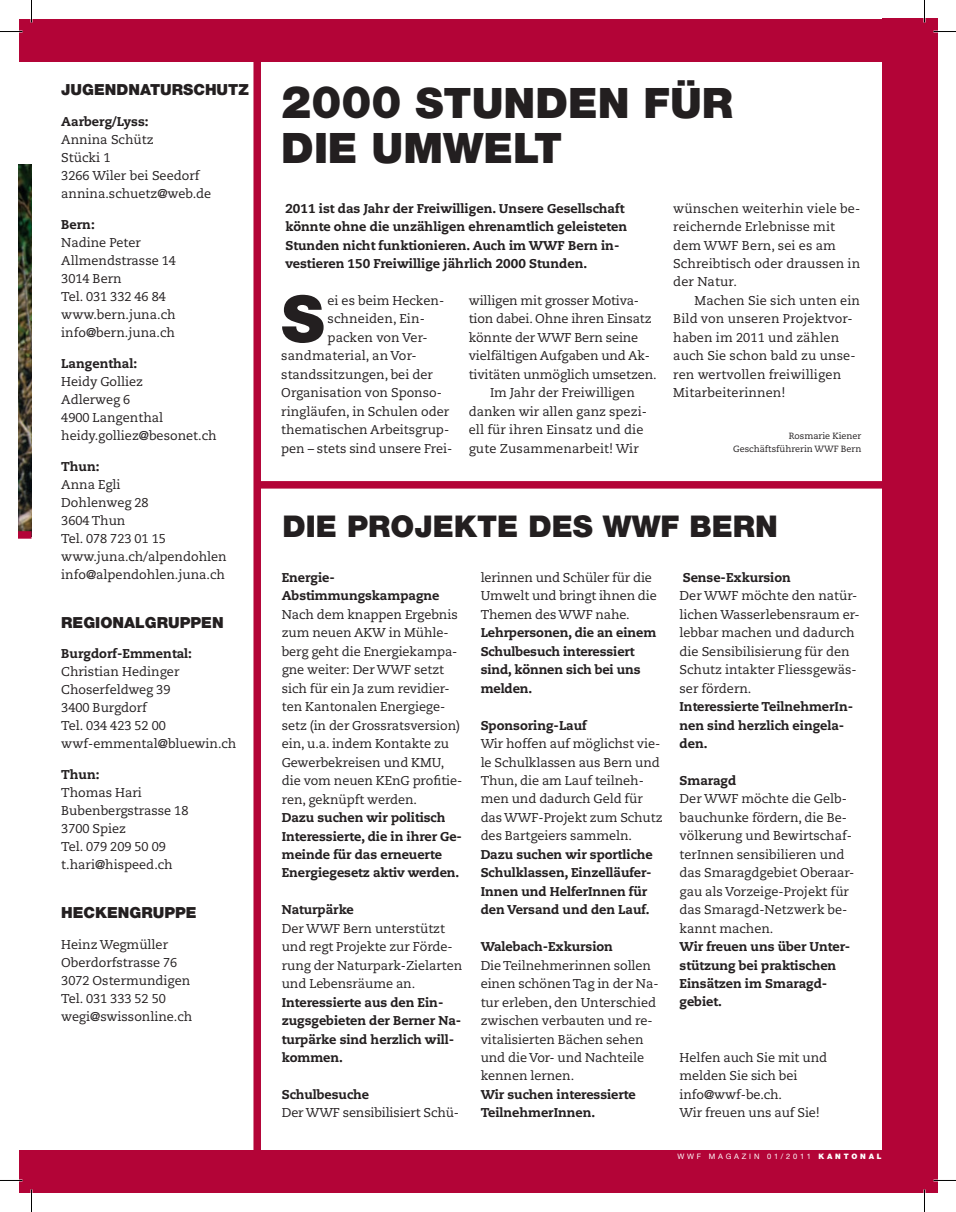
<style>
.page{position:relative;width:956px;height:1212px;background:#fff}
.page>*{position:absolute;margin:0;border:0;box-sizing:border-box;transform-origin:0 0}
.t1{font:900 64.5px "Helvetica Neue";color:#231f20}
.t2{font:900 42px/45px "Helvetica Neue";color:#231f20}
.t3{font:900 30px "Helvetica Neue";color:#231f20}
.t4{font:900 15.3px "Helvetica Neue";color:#231f20}
.t5{font:12.75px/18.5px "Caecilia";color:#231f20}
.t6{font:800 12.75px/18.5px "Caecilia";letter-spacing:-.005em;color:#231f20}
.t7{font:9px/13.5px "Caecilia";color:#231f20;text-align:right}
.t8{font:7.5px "Helvetica Neue";letter-spacing:.37em;color:#fff}
.s1{font-size:45px}
.s2{font-weight:900}
</style>
<div class="page">
<div style="left:253px;top:55px;width:8px;height:1114px;background:#b30437"></div>
<img style="left:19px;top:164px;width:13px;height:367px">
<div style="left:19px;top:531px;width:13px;height:7px;background:#b30437"></div>
<div style="left:257px;top:481px;width:640px;height:7px;background:#b30437"></div>
<div style="left:19px;top:1150px;width:13px;height:42px;background:#b30437"></div>
<div style="left:19px;top:19px;width:13px;height:42px;background:#b30437"></div>
<div style="left:32px;top:19px;width:905px;height:42px;background:#b30437"></div>
<div style="left:32px;top:1150px;width:905px;height:42px;background:#b30437"></div>
<div style="left:882px;top:19px;width:55px;height:1173px;background:#b30437"></div>
<hr style="left:923px;top:0;width:2px;height:22px;background:#fff">
<hr style="left:923px;top:1189px;width:2px;height:22px;background:#fff">
<svg style="left:0;top:31px;width:22px;height:1px"></svg>
<svg style="left:933px;top:31px;width:23px;height:1px"></svg>
<svg style="left:31px;top:0;width:1px;height:22px"></svg>
<svg style="left:31px;top:1189px;width:1px;height:22px"></svg>
<svg style="left:924px;top:0;width:1px;height:22px"></svg>
<svg style="left:924px;top:1189px;width:1px;height:22px"></svg>
<p class="t4" style="left:61px;top:81px;width:189px">JUGENDNATURSCHUTZ</p>
<p class="t6" style="left:61px;top:112px;width:89px">Aarberg/Lyss:</p>
<p class="t5" style="left:61px;top:131px;width:152px;line-height:18px">Annina Schütz<br>Stücki 1<br>3266 Wiler bei Seedorf annina.schuetz@web.de</p>
<p class="t6" style="left:61px;top:215px;width:35px">Bern:</p>
<p class="t5" style="left:61px;top:234px;width:116px;line-height:18px">Nadine Peter<br>Allmendstrasse 14<br>3014 Bern<br>Tel. 031 332 46 84 www.bern.juna.ch info@bern.juna.ch</p>
<p class="t6" style="left:61px;top:354px;width:78px">Langenthal:</p>
<p class="t5" style="left:61px;top:372px;width:157px;line-height:18px">Heidy Golliez<br>Adlerweg 6<br>4900 Langenthal heidy.golliez@besonet.ch</p>
<p class="t6" style="left:61px;top:457px;width:40px">Thun:</p>
<p class="t5" style="left:61px;top:475px;width:167px;line-height:18px">Anna Egli<br>Dohlenweg 28<br>3604 Thun<br>Tel. 078 723 01 15 www.juna.ch/alpendohlen info@alpendohlen.juna.ch</p>
<p class="t4" style="left:61px;top:612px;width:164px">REGIONALGRUPPEN</p>
<p class="t6" style="left:61px;top:644px;width:132px">Burgdorf-Emmental:</p>
<p class="t5" style="left:61px;top:663px;width:177px;line-height:18px">Christian Hedinger<br>Choserfeldweg 39<br>3400 Burgdorf<br>Tel. 034 423 52 00 wwf-emmental@bluewin.ch</p>
<p class="t6" style="left:61px;top:765px;width:40px">Thun:</p>
<p class="t5" style="left:61px;top:783px;width:129px;line-height:18px">Thomas Hari<br>Bubenbergstrasse 18<br>3700 Spiez<br>Tel. 079 209 50 09 t.hari@hispeed.ch</p>
<p class="t4" style="left:61px;top:903px;width:137px">HECKENGRUPPE</p>
<p class="t5" style="left:61px;top:935px;width:132px;line-height:18px">Heinz Wegmüller<br>Oberdorfstrasse 76<br>3072 Ostermundigen<br>Tel. 031 333 52 50 wegi@swissonline.ch</p>
<h2 class="t2" style="left:281px;top:80px;width:453px"><span class="s1">2000</span> STUNDEN FÜR<br>DIE UMWELT</h2>
<p class="t6" style="left:285px;top:199px;width:343px">2011 ist das Jahr der Freiwilligen. Unsere Gesellschaft könnte ohne die unzähligen ehrenamtlich geleisteten Stunden nicht funktionieren. Auch im WWF Bern in - ves tieren 150 Freiwillige jährlich 2000 Stunden.</p>
<h1 class="t1" style="left:281px;top:280px;width:44px">S</h1>
<p class="t5" style="left:328px;top:291px;width:118px">ei es beim Hecken-</p>
<p class="t5" style="left:469px;top:291px;width:172px">willigen mit grosser Mo tiva-</p>
<p class="t5" style="left:469px;top:310px;width:184px">tion dabei. Ohne ihren Einsatz</p>
<p class="t5" style="left:469px;top:328px;width:171px">könnte der WWF Bern seine</p>
<p class="t5" style="left:469px;top:347px;width:183px">vielfältigen Aufgaben und Ak-</p>
<p class="t5" style="left:469px;top:365px;width:189px">tivitäten unmöglich umsetzen.</p>
<p class="t5" style="left:490px;top:384px;width:146px">Im Jahr der Freiwilligen</p>
<p class="t5" style="left:469px;top:402px;width:180px">danken wir allen ganz spezi-</p>
<p class="t5" style="left:469px;top:420px;width:176px">ell für ihren Einsatz und die</p>
<p class="t5" style="left:469px;top:439px;width:172px">gute Zusammenarbeit! Wir</p>
<p class="t5" style="left:328px;top:310px;width:99px">schneiden, Ein -</p>
<p class="t5" style="left:328px;top:328px;width:102px">packen von Ver-</p>
<p class="t5" style="left:281px;top:347px;width:137px">sandmaterial, an Vor -</p>
<p class="t5" style="left:281px;top:365px;width:153px">s tands sitzungen, bei der</p>
<p class="t5" style="left:281px;top:384px;width:162px">Organisation von Sponso-</p>
<p class="t5" style="left:281px;top:402px;width:169px">ringläufen, in Schulen oder</p>
<p class="t5" style="left:281px;top:420px;width:169px">thematischen Arbeitsgrup-</p>
<p class="t5" style="left:281px;top:439px;width:172px">pen – stets sind unsere Frei-</p>
<p class="t5" style="left:673px;top:199px;width:189px">wünschen weiterhin viele be&shy;reichernde Erlebnisse mit dem WWF Bern, sei es am<br>Schreibtisch oder draussen in der Natur.</p>
<p class="t5" style="left:673px;top:291px;width:188px;text-indent:21px">Machen Sie sich unten ein<br>Bild von unseren Projektvor&shy;haben im 2011 und zählen auch Sie schon bald zu unse&shy;ren wertvollen freiwilligen<br>Mitarbeiterinnen!</p>
<p class="t7" style="left:733px;top:429px;width:130px">Rosmarie Kiener<br>Geschäftsführerin WWF Bern</p>
<h3 class="t3" style="left:283px;top:508px;width:497px">DIE PROJEKTE DES WWF BERN</h3>
<p class="t6" style="left:282px;top:568px;width:159px">Energie-<br>Abstimmungs kampagne</p>
<p class="t5" style="left:282px;top:605px;width:182px">Nach dem knappen Ergebnis zum neuen AKW in Mühle&shy;berg geht die Energiekampa&shy;gne weiter: Der WWF setzt sich für ein Ja zum revidier&shy;ten Kantonalen Energiege&shy;setz (in der Grossratsversion) ein, u.a. indem Kontakte zu<br>Gewerbekreisen und KMU, die vom neuen KEnG profitie&shy;ren, geknüpft werden.</p>
<p class="t6" style="left:282px;top:808px;width:182px">Dazu suchen wir politisch<br>Interessierte, die in ihrer Ge&shy;meinde für das erneuerte<br>Energiegesetz aktiv werden.</p>
<p class="t6" style="left:282px;top:900px;width:74px">Naturpärke</p>
<p class="t5" style="left:282px;top:919px;width:182px">Der WWF Bern unterstützt und regt Projekte zur Förde&shy;rung der Naturpark-Zielarten und Lebensräume an.</p>
<p class="t6" style="left:282px;top:992px;width:181px">Interessierte aus den Ein&shy;zugsgebieten der Berner Na&shy;turpärke sind herzlich will&shy;kommen.</p>
<p class="t6" style="left:282px;top:1085px;width:89px">Schulbesuche</p>
<p class="t5" style="left:282px;top:1103px;width:179px">Der WWF sensibilisiert Schü-</p>
<p class="t5" style="left:481px;top:568px;width:178px">lerinnen und Schüler für die<br>Umwelt und bringt ihnen die<br>Themen des WWF nahe.</p>
<p class="t6" style="left:481px;top:623px;width:177px">Lehrpersonen, die an einem<br>Schulbesuch interessiert sind, können sich bei uns melden.</p>
<p class="t6" style="left:481px;top:715px;width:108px">Sponsoring-Lauf</p>
<p class="t5" style="left:481px;top:734px;width:183px">Wir hoffen auf möglichst vie&shy;le Schulklassen aus Bern und<br>Thun, die am Lauf teilneh&shy;men und dadurch Geld für das WWF-Projekt zum Schutz des Bartgeiers sammeln.</p>
<p class="t6" style="left:481px;top:845px;width:174px">Dazu suchen wir sportliche<br>Schulklassen, Einzelläufer-<br>Innen und HelferInnen für den Versand und den Lauf.</p>
<p class="t6" style="left:481px;top:937px;width:134px">Walebach-Exkursion</p>
<p class="t5" style="left:481px;top:955px;width:179px">Die Teilnehmerinnen sollen einen schönen Tag in der Na&shy;tur erleben, den Unterschied zwischen verbauten und re&shy;vitalisierten Bächen sehen und die Vor- und Nachteile kennen lernen.</p>
<p class="t6" style="left:481px;top:1084px;width:157px">Wir suchen interessierte<br>TeilnehmerInnen.</p>
<p class="t6" style="left:683px;top:568px;width:110px">Sense-Exkursion</p>
<p class="t5" style="left:680px;top:586px;width:182px">Der WWF möchte den natür&shy;lichen Wasserlebensraum er&shy;lebbar machen und dadurch die Sensibilisierung für den<br>Schutz intakter Fliessgewäs&shy;ser fördern.</p>
<p class="t6" style="left:680px;top:697px;width:175px">Interessierte TeilnehmerIn&shy;nen sind herzlich eingela&shy;den.</p>
<p class="t6" style="left:680px;top:771px;width:58px">Smaragd</p>
<p class="t5" style="left:680px;top:789px;width:176px">Der WWF möchte die Gelb&shy;bauchunke fördern, die Be&shy;völkerung und Bewirtschaf&shy;terInnen sensibilieren und das Smaragdgebiet Oberaar&shy;gau als Vorzeige-Projekt für das Smaragd-Netzwerk be&shy;kannt machen.</p>
<p class="t6" style="left:680px;top:937px;width:172px">Wir freuen uns über Unter&shy;stützung bei praktischen<br>Einsätzen im Smaragd&shy;gebiet.</p>
<p class="t5" style="left:680px;top:1048px;width:149px">Helfen auch Sie mit und melden Sie sich bei info@wwf-be.ch.<br>Wir freuen uns auf Sie!</p>
<p class="t8" style="left:744px;top:1151px;width:152px">WWF MAGAZIN <span class="s2">REGIONAL</span></p>
<p class="t8" style="left:677px;top:1151px;width:206px">WWF MAGAZIN 01/2011 <span class="s2">KANTONAL</span></p>
<p class="t8" style="left:774px;top:1151px;width:6px">2</p>
<p class="t8" style="left:807px;top:1151px;width:6px">0</p>
</div>
